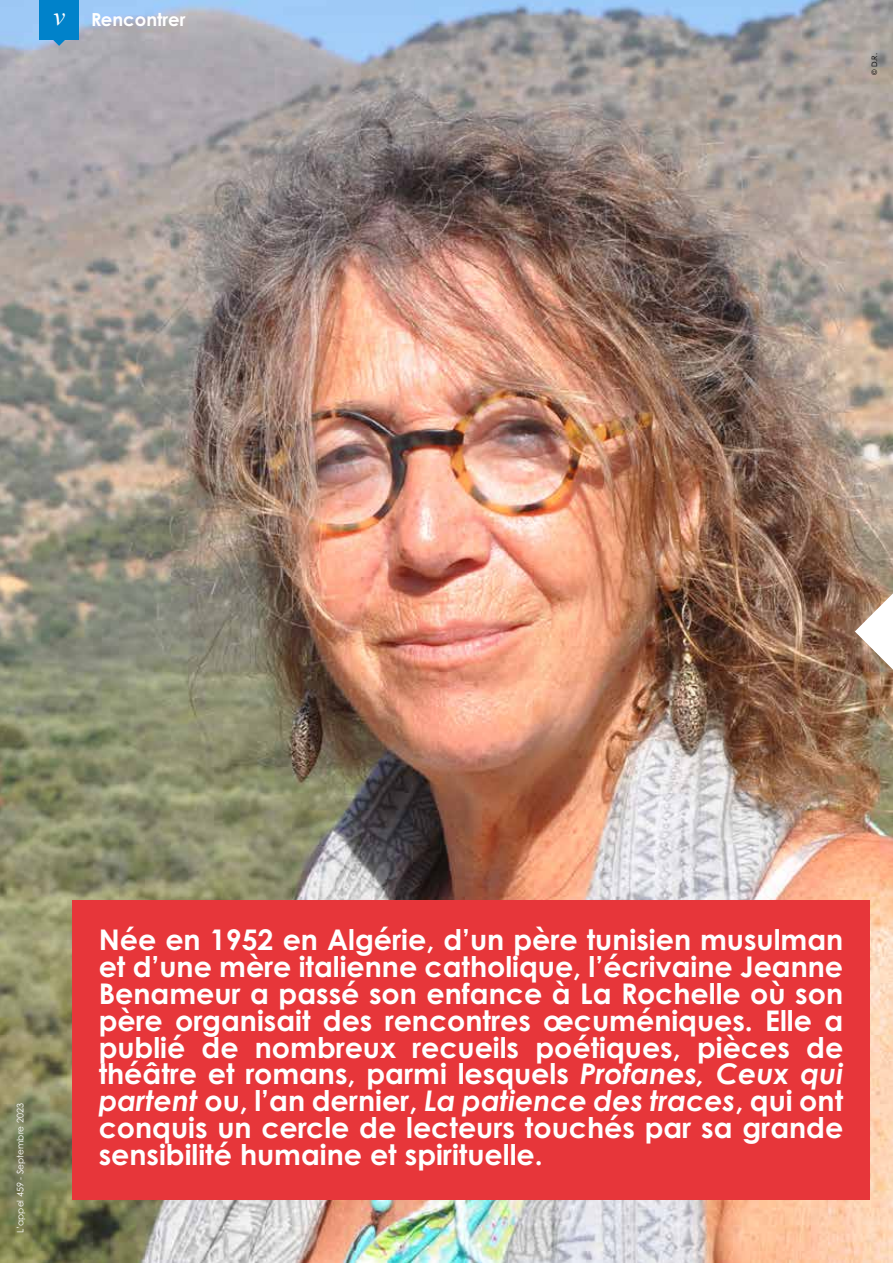
<style>
.page{position:relative;width:893px;height:1263px;background:#fff}
.page>*{position:absolute;margin:0;border:0;box-sizing:border-box;transform-origin:0 0}
.t1{font:700 28.5px/27px "Century Gothic Pro";color:#fff;text-align:justify}
.t2{font:700 18px "Century Gothic Pro";color:#fff}
.t3{font:9px "Century Gothic Pro";color:#fff}
.t4{font:7.5px "Century Gothic Pro";color:#000}
.s1{font-family:"Times New Roman";font-weight:400;font-style:italic;font-size:26.1px}
.s2{font-style:italic}
</style>
<div class="page">
<img style="left:0;top:0;width:893px;height:1263px">
<div style="left:39px;top:0;width:40px;height:39px;background:#0082ca"></div>
<svg style="left:53px;top:39px;width:13px;height:7px"></svg>
<div style="left:72px;top:900px;width:798px;height:300px;background:#e7363a"></div>
<svg style="left:855px;top:593px;width:38px;height:77px"></svg>
<p class="t2" style="left:53px;top:8px;width:134px"><span class="s1">v</span> Rencontrer</p>
<p class="t4" style="left:870px;top:75px;width:23px;rotate:-90deg">© D.R.</p>
<p class="t3" style="left:15px;top:1233px;width:131px;rotate:-90deg">L’appel 459 - Septembre 2023</p>
<p class="t1" style="left:99px;top:925px;width:746px">Née en 1952 en Algérie, d’un père tunisien musulman et d’une mère italienne catholique, l’écrivaine Jeanne Benameur a passé son enfance à La Rochelle où son père organisait des rencontres œcuméniques. Elle a publié de nombreux recueils poétiques, pièces de théâtre et romans, parmi lesquels <span class="s2">Profanes, Ceux qui partent</span> ou, l’an dernier, <span class="s2">La patience des traces</span>, qui ont conquis un cercle de lecteurs touchés par sa grande sensibilité humaine et spirituelle.</p>
</div>
